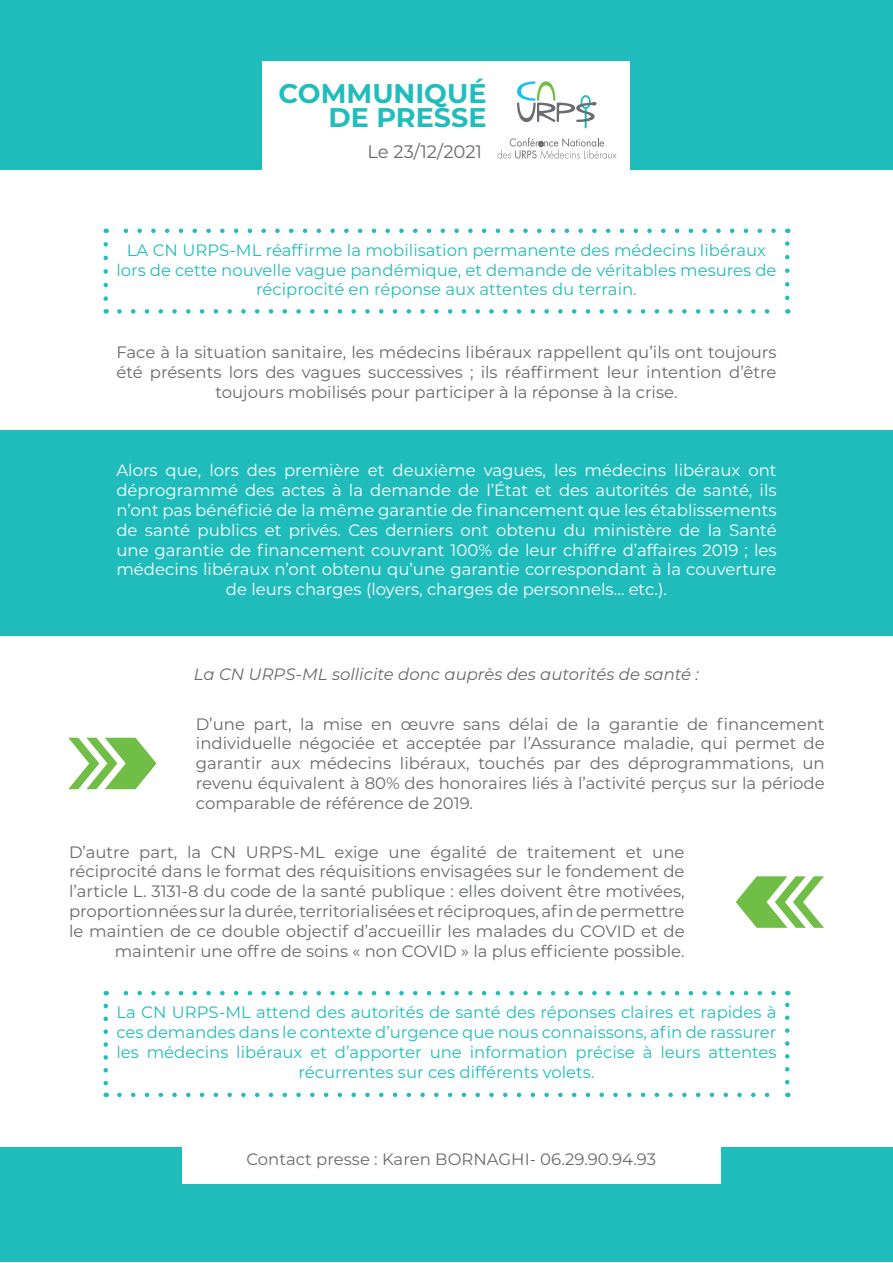
<style>
.page{position:relative;width:893px;height:1263px;background:#fff}
.page>*{position:absolute;margin:0;border:0;box-sizing:border-box;transform-origin:0 0}
.t1{font:700 27px "Montserrat";color:#21bdbc}
.t2{font:18px "Montserrat";color:#67696a}
.t3{font:16.5px/19.8px "Montserrat";color:#67696a;text-align:center}
.t4{font:16.5px/19.8px "Montserrat";color:#fff;text-align:center}
.t5{font:16.5px/19.8px "Montserrat";color:#21bdbc;text-align:center}
.t6{font:italic 16.5px "Montserrat";color:#67696a}
.t7{font:16.5px "Montserrat";color:#686a6b}
</style>
<div class="page">
<div style="left:0;top:0;width:893px;height:169px;background:#20bcbb"></div>
<div style="left:0;top:1147px;width:893px;height:115px;background:#20bcbb"></div>
<div style="left:182px;top:1131px;width:539px;height:53px;background:#fff"></div>
<svg style="left:119px;top:309px;width:651px;height:5px"></svg>
<svg style="left:123px;top:229px;width:651px;height:4px"></svg>
<svg style="left:103px;top:244px;width:5px;height:70px"></svg>
<svg style="left:785px;top:229px;width:4px;height:69px"></svg>
<svg style="left:119px;top:1093px;width:651px;height:4px"></svg>
<svg style="left:123px;top:991px;width:651px;height:4px"></svg>
<svg style="left:103px;top:1006px;width:5px;height:91px"></svg>
<svg style="left:785px;top:991px;width:4px;height:91px"></svg>
<div style="left:0;top:430px;width:893px;height:206px;background:#20bcbb"></div>
<div style="left:263px;top:61px;width:367px;height:114px;background:#fff"></div>
<svg style="left:497px;top:138px;width:119px;height:21px"></svg>
<svg style="left:517px;top:81px;width:80px;height:47px"></svg>
<svg style="left:68px;top:738px;width:88px;height:51px"></svg>
<svg style="left:736px;top:876px;width:88px;height:52px"></svg>
<p class="t1" style="left:279px;top:74px;width:209px">COMMUNIQUÉ</p>
<p class="t1" style="left:328px;top:98px;width:160px">DE PRESSE</p>
<p class="t2" style="left:367px;top:139px;width:116px">Le 23/12/2021</p>
<p class="t5" style="left:127px;top:239px;width:641px">LA CN URPS-ML réaffirme la mobilisation permanente des médecins libéraux</p>
<p class="t5" style="left:116px;top:259px;width:662px">lors de cette nouvelle vague pandémique, et demande de véritables mesures de réciprocité en réponse aux attentes du terrain.</p>
<p class="t3" style="left:116px;top:342px;width:662px">Face à la situation sanitaire, les médecins libéraux rappellent qu’ils ont toujours été présents lors des vagues successives ; ils réaffirment leur intention d’être toujours mobilisés pour participer à la réponse à la crise.</p>
<p class="t4" style="left:116px;top:460px;width:662px">Alors que, lors des première et deuxième vagues, les médecins libéraux ont déprogrammé des actes à la demande de l’État et des autorités de santé, ils n’ont pas bénéficié de la même garantie de financement que les établissements de santé publics et privés. Ces derniers ont obtenu du ministère de la Santé une garantie de financement couvrant 100% de leur chiffre d’affaires 2019 ; les médecins libéraux n’ont obtenu qu’une garantie correspondant à la couverture de leurs charges (loyers, charges de personnels… etc.).</p>
<p class="t6" style="left:194px;top:663px;width:507px">La CN URPS-ML sollicite donc auprès des autorités de santé :</p>
<p class="t3" style="left:196px;top:713px;width:630px;text-align:justify">D’une part, la mise en œuvre sans délai de la garantie de financement individuelle négociée et acceptée par l’Assurance maladie, qui permet de garantir aux médecins libéraux, touchés par des déprogrammations, un revenu équivalent à 80% des honoraires liés à l’activité perçus sur la période comparable de référence de 2019.</p>
<p class="t3" style="left:69px;top:841px;width:617px;text-align:right">D’autre part, la CN URPS-ML exige une égalité de traitement et une réciprocité dans le format des réquisitions envisagées sur le fondement de l’article L. 3131-8 du code de la santé publique : elles doivent être motivées, proportionnées sur la durée, territorialisées et réciproques, afin de permettre le maintien de ce double objectif d’accueillir les malades du COVID et de maintenir une offre de soins « non COVID » la plus efficiente possible.</p>
<p class="t5" style="left:116px;top:1002px;width:662px">La CN URPS-ML attend des autorités de santé des réponses claires et rapides à ces demandes dans le contexte d’urgence que nous connaissons, afin de rassurer les médecins libéraux et d’apporter une information précise à leurs attentes récurrentes sur ces différents volets.</p>
<p class="t7" style="left:246px;top:1147px;width:411px">Contact presse : Karen BORNAGHI- 06.29.90.94.93</p>
</div>
